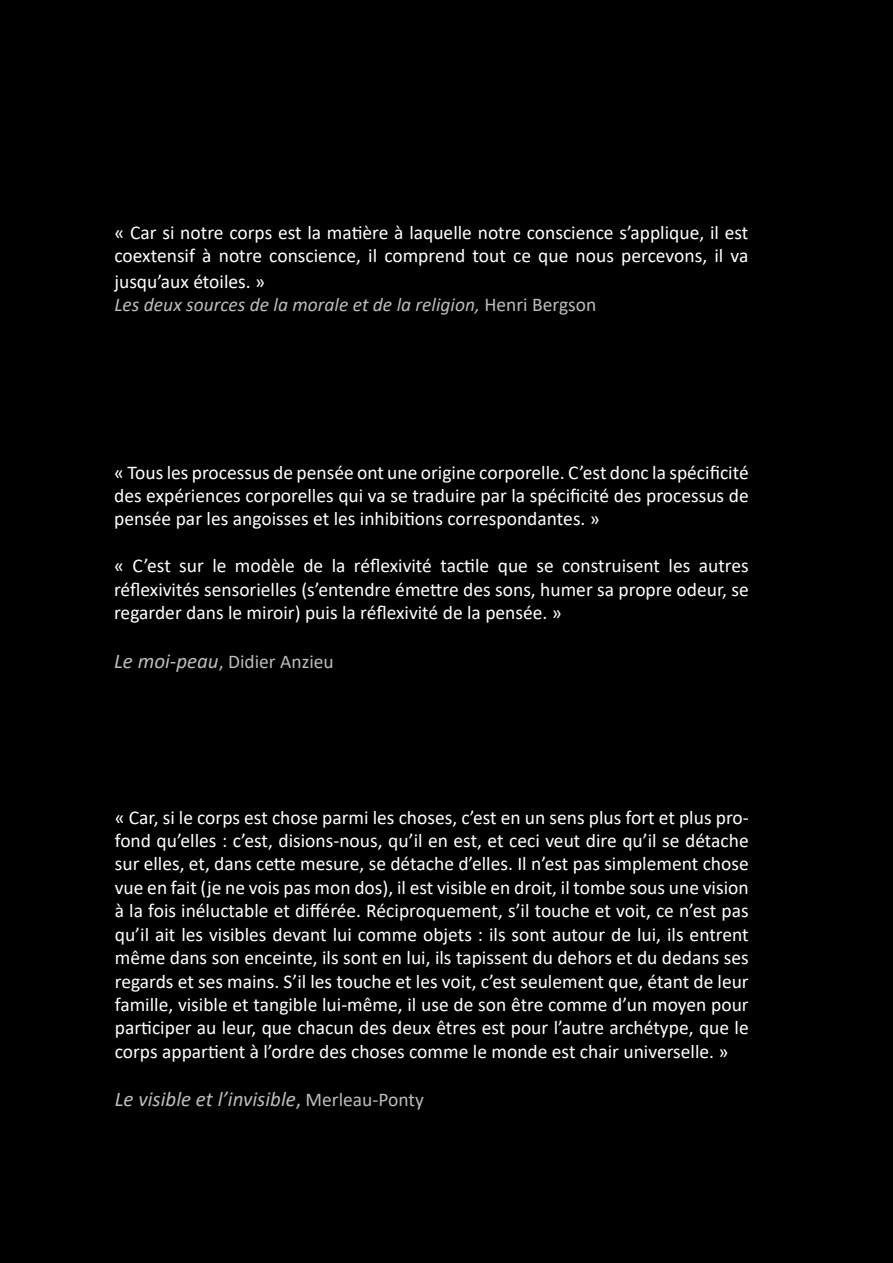
<style>
.page{position:relative;width:893px;height:1263px;background:#000}
.page>*{position:absolute;margin:0;border:0;box-sizing:border-box;transform-origin:0 0}
.t1{font:italic 21px "Calibri";color:#bcbdc0}
.t2{font:19.5px/23.4px "Calibri";color:#fff;text-align:justify}
.t3{font:italic 19.5px "Calibri";color:#bcbdc0}
.t4{font:19.5px "Calibri";color:#bcbdc0}
.s1{font-style:normal}
.s2{font-style:italic;font-size:21px}
.s3{font-style:normal;font-size:19.5px}
</style>
<div class="page">
<p class="t2" style="left:114px;top:220px;width:635px">« Car si notre corps est la matière à laquelle notre conscience s’applique, il est coextensif à notre conscience, il comprend tout ce que nous percevons, il va</p>
<p class="t2" style="left:114px;top:269px;width:152px">jusqu’aux étoiles. »</p>
<p class="t3" style="left:114px;top:291px;width:483px">Les deux sources de la morale et de la religion, <span class="s1">Henri Bergson</span></p>
<p class="t2" style="left:114px;top:460px;width:636px">« Tous les processus de pensée ont une origine corporelle. C’est donc la spécificité des expériences corporelles qui va se traduire par la spécificité des processus de pensée par les angoisses et les inhibitions correspondantes. »</p>
<p class="t2" style="left:114px;top:554px;width:636px">« C’est sur le modèle de la réflexivité tactile que se construisent les autres réflexivités sensorielles (s’entendre émettre des sons, humer sa propre odeur, se regarder dans le miroir) puis la réflexivité de la pensée. »</p>
<p class="t4" style="left:114px;top:648px;width:221px"><span class="s2">Le moi-peau</span>, Didier Anzieu</p>
<p class="t2" style="left:115px;top:805px;width:635px">« Car, si le corps est chose parmi les choses, c’est en un sens plus fort et plus pro&shy;fond qu’elles : c’est, disions-nous, qu’il en est, et ceci veut dire qu’il se détache sur elles, et, dans cette mesure, se détache d’elles. Il n’est pas simplement chose vue en fait (je ne vois pas mon dos), il est visible en droit, il tombe sous une vision à la fois inéluctable et différée. Réciproquement, s’il touche et voit, ce n’est pas qu’il ait les visibles devant lui comme objets : ils sont autour de lui, ils entrent même dans son enceinte, ils sont en lui, ils tapissent du dehors et du dedans ses regards et ses mains. S’il les touche et les voit, c’est seulement que, étant de leur famille, visible et tangible lui-même, il use de son être comme d’un moyen pour participer au leur, que chacun des deux êtres est pour l’autre archétype, que le corps appartient à l’ordre des choses comme le monde est chair universelle. »</p>
<p class="t1" style="left:115px;top:1085px;width:311px">Le visible et l’invisible<span class="s1">,</span> <span class="s3">Merleau-Ponty</span></p>
</div>
